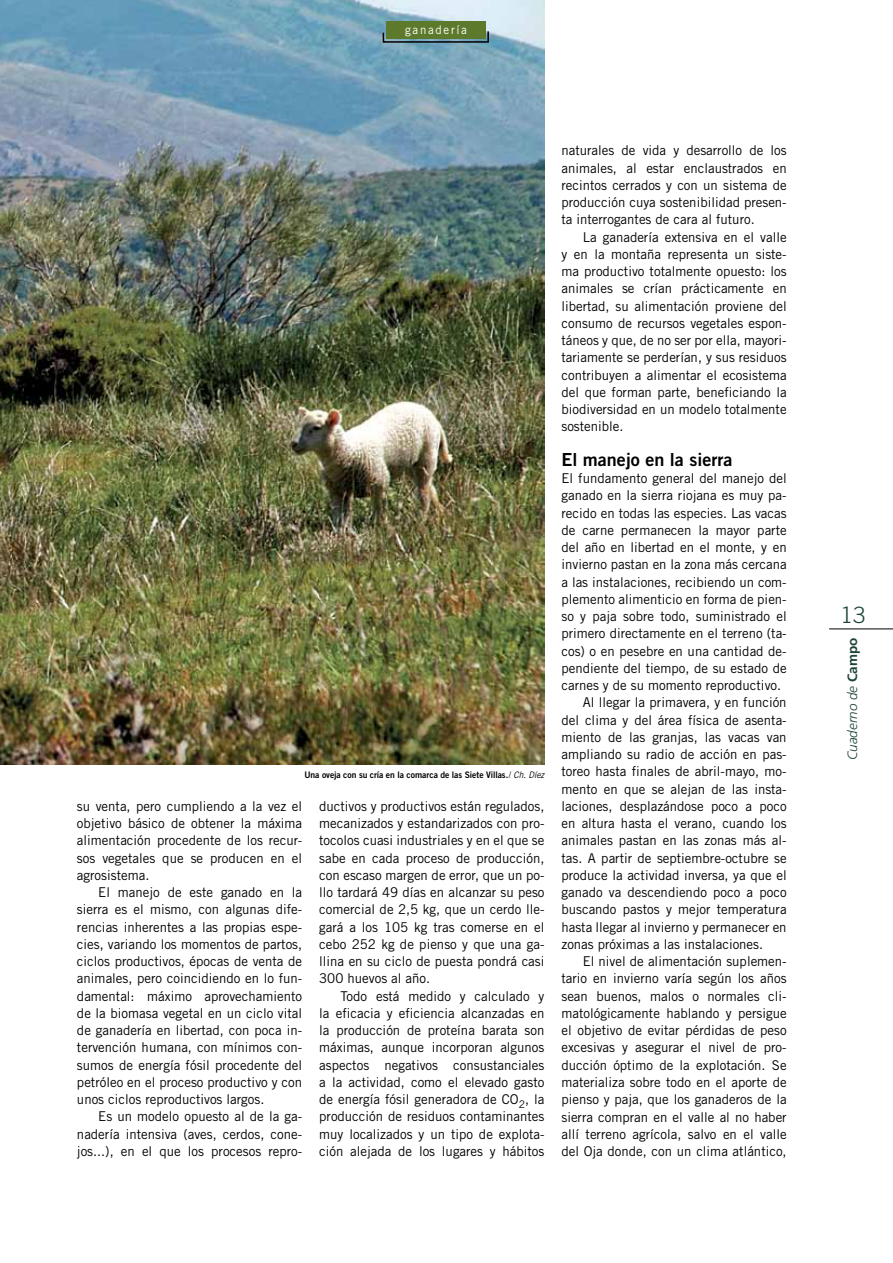
<style>
.page{position:relative;width:893px;height:1263px;background:#fff}
.page>*{position:absolute;margin:0;border:0;box-sizing:border-box;transform-origin:0 0}
.t1{font:300 22.5px "Trade Gothic";color:#1d4536}
.t2{font:18px "Trade Gothic Bold Two";color:#000}
.t3{font:13.5px/17.2px "Trade Gothic LT Std";color:#000;text-align:justify}
.t4{font:italic 300 13.5px "Frutiger";color:#1d4536}
.t5{font:12px "Trade Gothic";letter-spacing:.15em;color:#fff;scale:.95 1}
.t6{font:9px "Trade Gothic Bold Two";letter-spacing:-.005em;color:#000;scale:.95 1}
.s1{font-family:"Trade Gothic"}
.s2{font-family:"Trade Gothic";font-style:italic}
.s3{font-weight:700;font-style:normal}
</style>
<div class="page">
<img style="left:0;top:0;width:544px;height:764px">
<hr style="left:829px;top:628px;width:64px;height:1px;background:#000">
<svg style="left:382px;top:30px;width:108px;height:13px"></svg>
<div style="left:386px;top:21px;width:99px;height:18px;background:#5d7a2c"></div>
<p class="t5" style="left:405px;top:23px;width:66px">ganadería</p>
<p class="t6" style="left:304px;top:769px;width:254px">Una oveja con su cría en la comarca de las Siete Villas.<span class="s1">/</span> <span class="s2">Ch. Díez</span></p>
<p class="t3" style="left:77px;top:797px;width:227px">su venta, pero cumpliendo a la vez el objetivo básico de obtener la máxima alimentación procedente de los recur&shy;sos vegetales que se producen en el agrosistema.</p>
<p class="t3" style="left:77px;top:883px;width:227px;text-indent:21px">El manejo de este ganado en la sierra es el mismo, con algunas dife&shy;rencias inherentes a las propias espe&shy;cies, variando los momentos de partos, ciclos productivos, épocas de venta de animales, pero coincidiendo en lo fun&shy;damental: máximo aprovechamiento de la biomasa vegetal en un ciclo vital de ganadería en libertad, con poca in&shy;tervención humana, con mínimos con&shy;sumos de energía fósil procedente del petróleo en el proceso productivo y con unos ciclos reproductivos largos.</p>
<p class="t3" style="left:77px;top:1108px;width:227px;text-indent:21px">Es un modelo opuesto al de la ga&shy;nadería intensiva (aves, cerdos, cone&shy;jos...), en el que los procesos repro-</p>
<p class="t3" style="left:319px;top:797px;width:227px">ductivos y productivos están regulados, mecanizados y estandarizados con pro&shy;tocolos cuasi industriales y en el que se sabe en cada proceso de producción, con escaso margen de error, que un po&shy;llo tardará 49 días en alcanzar su peso comercial de 2,5 kg, que un cerdo lle&shy;gará a los 105 kg tras comerse en el cebo 252 kg de pienso y que una ga&shy;llina en su ciclo de puesta pondrá casi 300 huevos al año.</p>
<p class="t3" style="left:319px;top:987px;width:227px;text-indent:21px">Todo está medido y calculado y la eficacia y eficiencia alcanzadas en la producción de proteína barata son máximas, aunque incorporan algunos aspectos negativos consustanciales a la actividad, como el elevado gasto de energía fósil generadora de CO<sub>2</sub>, la producción de residuos contaminantes muy localizados y un tipo de explota&shy;ción alejada de los lugares y hábitos</p>
<p class="t3" style="left:561px;top:142px;width:227px">naturales de vida y desarrollo de los animales, al estar enclaustrados en recintos cerrados y con un sistema de producción cuya sostenibilidad presen&shy;ta interrogantes de cara al futuro.</p>
<p class="t3" style="left:561px;top:228px;width:227px;text-indent:21px">La ganadería extensiva en el valle y en la montaña representa un siste&shy;ma productivo totalmente opuesto: los animales se crían prácticamente en libertad, su alimentación proviene del consumo de recursos vegetales espon&shy;táneos y que, de no ser por ella, mayori&shy;tariamente se perderían, y sus residuos contribuyen a alimentar el ecosistema del que forman parte, beneficiando la biodiversidad en un modelo totalmente sostenible.</p>
<h2 class="t2" style="left:561px;top:448px;width:172px">El manejo en la sierra</h2>
<p class="t3" style="left:561px;top:469px;width:227px">El fundamento general del manejo del</p>
<p class="t3" style="left:561px;top:487px;width:227px">ganado en la sierra riojana es muy pa-</p>
<p class="t3" style="left:561px;top:504px;width:227px">recido en todas las especies. Las vacas</p>
<p class="t3" style="left:561px;top:521px;width:227px">de carne permanecen la mayor parte</p>
<p class="t3" style="left:561px;top:538px;width:227px">del año en libertad en el monte, y en</p>
<p class="t3" style="left:561px;top:556px;width:227px">invierno pastan en la zona más cercana</p>
<p class="t3" style="left:561px;top:573px;width:227px">a las instalaciones, recibiendo un com-</p>
<p class="t3" style="left:561px;top:590px;width:227px">plemento alimenticio en forma de pien-</p>
<p class="t3" style="left:561px;top:607px;width:227px">so y paja sobre todo, suministrado el</p>
<p class="t3" style="left:561px;top:625px;width:227px">primero directamente en el terreno (ta-</p>
<p class="t3" style="left:561px;top:642px;width:227px">cos) o en pesebre en una cantidad de-</p>
<p class="t3" style="left:561px;top:659px;width:227px">pendiente del tiempo, de su estado de</p>
<p class="t3" style="left:561px;top:676px;width:221px">carnes y de su momento reproductivo.</p>
<p class="t3" style="left:583px;top:694px;width:205px">Al llegar la primavera, y en función</p>
<p class="t3" style="left:561px;top:711px;width:227px">del clima y del área física de asenta-</p>
<p class="t3" style="left:561px;top:728px;width:227px">miento de las granjas, las vacas van</p>
<p class="t3" style="left:561px;top:745px;width:227px">ampliando su radio de acción en pas-</p>
<p class="t3" style="left:561px;top:763px;width:227px">toreo hasta finales de abril-mayo, mo-</p>
<p class="t3" style="left:561px;top:780px;width:227px">mento en que se alejan de las insta-</p>
<p class="t3" style="left:561px;top:797px;width:227px">laciones, desplazándose poco a poco</p>
<p class="t3" style="left:561px;top:814px;width:227px">en altura hasta el verano, cuando los</p>
<p class="t3" style="left:561px;top:832px;width:227px">animales pastan en las zonas más al-</p>
<p class="t3" style="left:561px;top:849px;width:227px">tas. A partir de septiembre-octubre se</p>
<p class="t3" style="left:561px;top:866px;width:227px">produce la actividad inversa, ya que el</p>
<p class="t3" style="left:561px;top:883px;width:227px">ganado va descendiendo poco a poco</p>
<p class="t3" style="left:561px;top:901px;width:227px">buscando pastos y mejor temperatura</p>
<p class="t3" style="left:561px;top:918px;width:227px">hasta llegar al invierno y permanecer en</p>
<p class="t3" style="left:561px;top:935px;width:203px">zonas próximas a las instalaciones.</p>
<p class="t3" style="left:583px;top:952px;width:205px">El nivel de alimentación suplemen-</p>
<p class="t3" style="left:561px;top:970px;width:227px">tario en invierno varía según los años</p>
<p class="t3" style="left:561px;top:987px;width:227px">sean buenos, malos o normales cli-</p>
<p class="t3" style="left:561px;top:1004px;width:227px">matológicamente hablando y persigue</p>
<p class="t3" style="left:561px;top:1022px;width:227px">el objetivo de evitar pérdidas de peso</p>
<p class="t3" style="left:561px;top:1039px;width:227px">excesivas y asegurar el nivel de pro-</p>
<p class="t3" style="left:561px;top:1056px;width:227px">ducción óptimo de la explotación. Se</p>
<p class="t3" style="left:561px;top:1073px;width:227px">materializa sobre todo en el aporte de</p>
<p class="t3" style="left:561px;top:1091px;width:227px">pienso y paja, que los ganaderos de la</p>
<p class="t3" style="left:561px;top:1108px;width:227px">sierra compran en el valle al no haber</p>
<p class="t3" style="left:561px;top:1125px;width:227px">allí terreno agrícola, salvo en el valle</p>
<p class="t3" style="left:561px;top:1142px;width:227px">del Oja donde, con un clima atlántico,</p>
<h1 class="t1" style="left:840px;top:601px;width:27px">13</h1>
<p class="t4" style="left:845px;top:760px;width:124px;rotate:-90deg">Cuaderno de <span class="s3">Campo</span></p>
</div>
